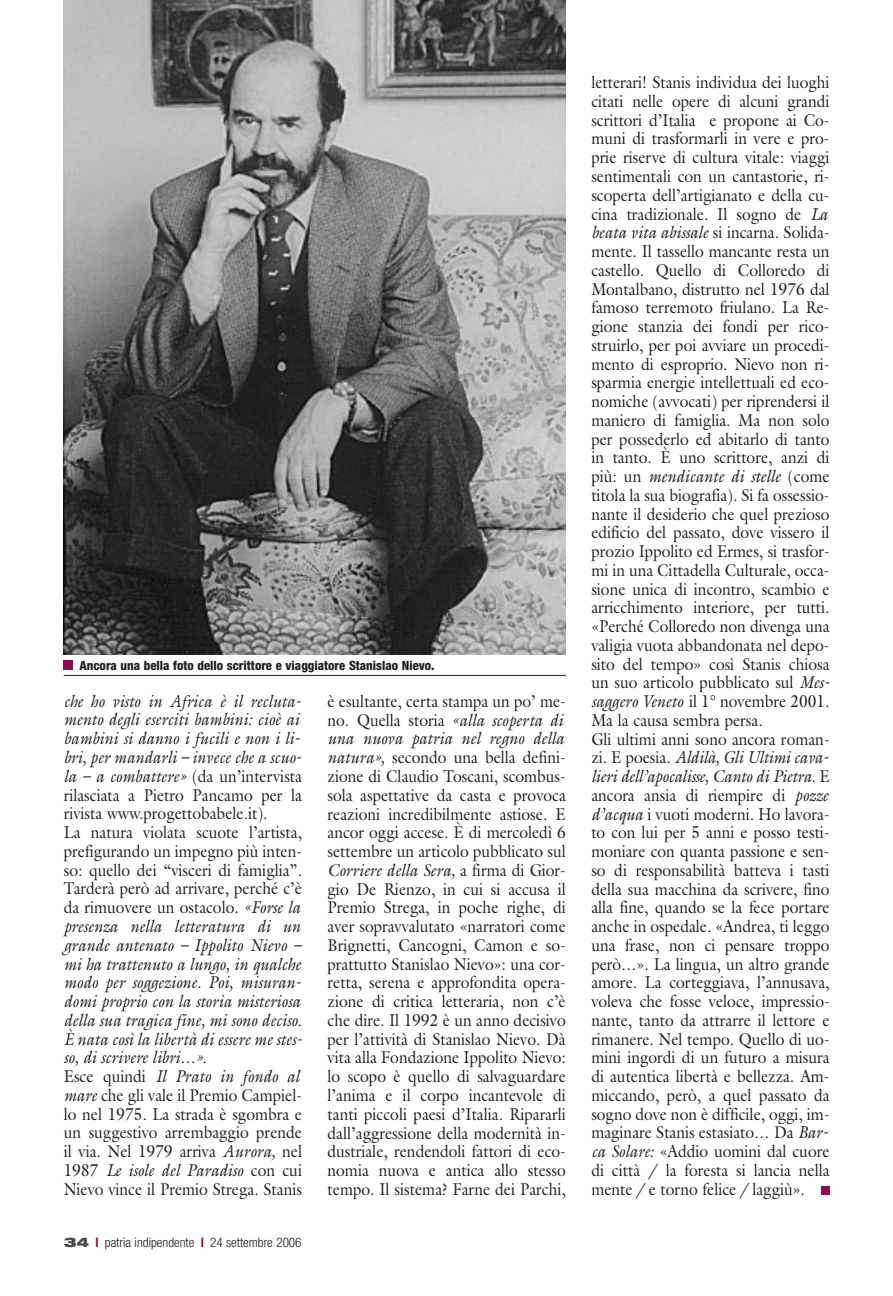
<style>
.page{position:relative;width:893px;height:1296px;background:#fff}
.page>*{position:absolute;margin:0;border:0;box-sizing:border-box;transform-origin:0 0}
.t1{font:17.25px/18.8px "Galliard";color:#1c1f20;scale:.9 1}
.t2{font:italic 17.25px/18.8px "Galliard";color:#1c1f20;scale:.9 1}
.t3{font:300 condensed 13.2px "Helvetica Neue";color:#1c1f20}
.t4{font:800 condensed 12.75px "Helvetica Neue";color:#1c1f20}
.s1{font-style:normal}
.s2{font-style:italic}
.s3{font-weight:900;font-stretch:expanded;color:#47494a}
.s4{font-weight:700;color:#880f50}
</style>
<div class="page">
<div style="left:821px;top:1186px;width:8px;height:9px;background:#880f50"></div>
<hr style="left:64px;top:675px;width:502px;height:1px;background:#880f50">
<div style="left:64px;top:660px;width:9px;height:10px;background:#880f50"></div>
<img style="left:64px;top:0;width:502px;height:655px">
<p class="t4" style="left:80px;top:660px;width:356px">Ancora una bella foto dello scrittore e viaggiatore Stanislao Nievo.</p>
<p class="t2" style="left:64px;top:693px;width:266px">che ho visto in Africa è il recluta&shy;mento degli eserciti bambini: cioè ai bambini si danno i fucili e non i li&shy;bri, per mandarli – invece che a scuo&shy;la – a combattere» <span class="s1">(da un’intervista rilasciata a Pietro Pancamo per la rivista www.progettobabele.it).<br>La natura violata scuote l’artista, prefigurando un impegno più inten&shy;so: quello dei “visceri di famiglia”.<br>Tarderà però ad arrivare, perché c’è da rimuovere un ostacolo.</span> «Forse la presenza nella letteratura di un grande antenato – Ippolito Nievo – mi ha trattenuto a lungo, in qualche modo per soggezione. Poi, misuran&shy;domi proprio con la storia misteriosa della sua tragica fine, mi sono deciso.<br>È nata così la libertà di essere me stes&shy;so, di scrivere libri…».<br><span class="s1">Esce quindi</span> Il Prato in fondo al mare <span class="s1">che gli vale il Premio Campiel&shy;lo nel 1975. La strada è sgombra e un suggestivo arrembaggio prende il via. Nel 1979 arriva</span> Aurora, <span class="s1">nel 1987</span> Le isole del Paradiso <span class="s1">con cui Nievo vince il Premio Strega. Stanis</span></p>
<p class="t1" style="left:327px;top:693px;width:266px">è esultante, certa stampa un po’ me&shy;no. Quella storia <span class="s2">«alla scoperta di una nuova patria nel regno della natura»,</span> secondo una bella defini&shy;zione di Claudio Toscani, scombus&shy;sola aspettative da casta e provoca reazioni incredibilmente astiose. E ancor oggi accese. È di mercoledì 6 settembre un articolo pubblicato sul <span class="s2">Corriere della Sera,</span> a firma di Gior&shy;gio De Rienzo, in cui si accusa il Premio Strega, in poche righe, di aver sopravvalutato «narratori come Brignetti, Cancogni, Camon e so&shy;prattutto Stanislao Nievo»: una cor&shy;retta, serena e approfondita opera&shy;zione di critica letteraria, non c’è che dire. Il 1992 è un anno decisivo per l’attività di Stanislao Nievo. Dà vita alla Fondazione Ippolito Nievo: lo scopo è quello di salvaguardare l’anima e il corpo incantevole di tanti piccoli paesi d’Italia. Ripararli dall’aggressione della modernità in&shy;dustriale, rendendoli fattori di eco&shy;nomia nuova e antica allo stesso tempo. Il sistema? Farne dei Parchi,</p>
<p class="t3" style="left:64px;top:1238px;width:239px"><span class="s3">34</span> <span class="s4">l</span> patria indipendente <span class="s4">l</span> 24 settembre 2006</p>
<p class="t1" style="left:591px;top:75px;width:266px">letterari! Stanis individua dei luoghi citati nelle opere di alcuni grandi scrittori d’Italia e propone ai Co&shy;muni di trasformarli in vere e pro&shy;prie riserve di cultura vitale: viaggi sentimentali con un cantastorie, ri&shy;scoperta dell’artigianato e della cu&shy;cina tradizionale. Il sogno de <span class="s2">La beata vita abissale</span> si incarna. Solida&shy;mente. Il tassello mancante resta un castello. Quello di Colloredo di Montalbano, distrutto nel 1976 dal famoso terremoto friulano. La Re&shy;gione stanzia dei fondi per rico&shy;struirlo, per poi avviare un procedi&shy;mento di esproprio. Nievo non ri&shy;sparmia energie intellettuali ed eco&shy;nomiche (avvocati) per riprendersi il maniero di famiglia. Ma non solo per possederlo ed abitarlo di tanto in tanto. È uno scrittore, anzi di più: un <span class="s2">mendicante di stelle</span> (come titola la sua biografia). Si fa ossessio&shy;nante il desiderio che quel prezioso edificio del passato, dove vissero il prozio Ippolito ed Ermes, si trasfor&shy;mi in una Cittadella Culturale, occa&shy;sione unica di incontro, scambio e arricchimento interiore, per tutti. «Perché Colloredo non divenga una valigia vuota abbandonata nel depo&shy;sito del tempo» così Stanis chiosa un suo articolo pubblicato sul <span class="s2">Mes&shy;saggero Veneto</span> il 1° novembre 2001.<br>Ma la causa sembra persa.<br>Gli ultimi anni sono ancora roman&shy;zi. E poesia. <span class="s2">Aldilà, Gli Ultimi cava&shy;lieri dell’apocalisse, Canto di Pietra.</span> E ancora ansia di riempire di <span class="s2">pozze d’acqua</span> i vuoti moderni. Ho lavora&shy;to con lui per 5 anni e posso testi&shy;moniare con quanta passione e sen&shy;so di responsabilità batteva i tasti della sua macchina da scrivere, fino alla fine, quando se la fece portare anche in ospedale. «Andrea, ti leggo una frase, non ci pensare troppo però…». La lingua, un altro grande amore. La corteggiava, l’annusava, voleva che fosse veloce, impressio&shy;nante, tanto da attrarre il lettore e rimanere. Nel tempo. Quello di uo&shy;mini ingordi di un futuro a misura di autentica libertà e bellezza. Am&shy;miccando, però, a quel passato da sogno dove non è difficile, oggi, im&shy;maginare Stanis estasiato… Da <span class="s2">Bar&shy;ca Solare:</span> «Addio uomini dal cuore di città / la foresta si lancia nella mente / e torno felice / laggiù».</p>
</div>
